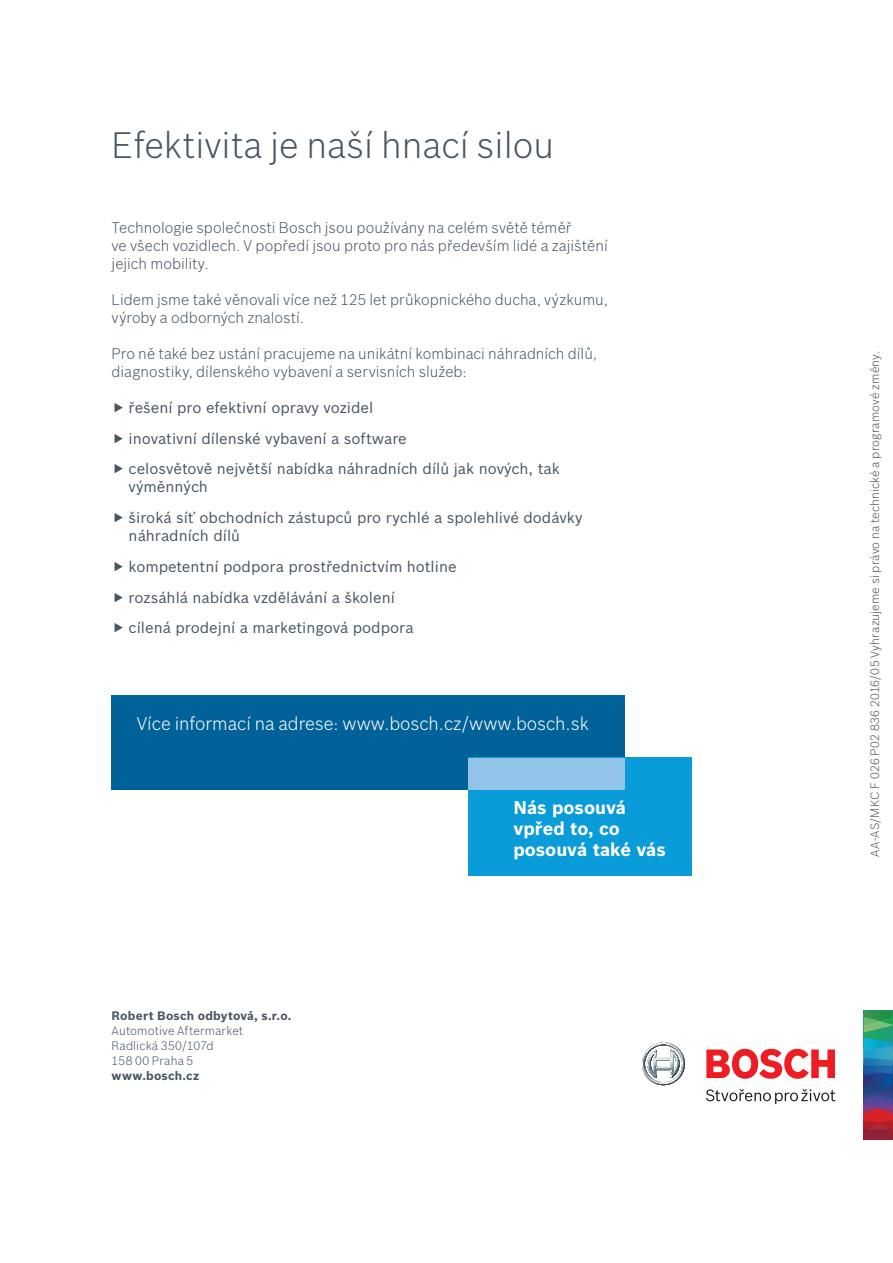
<style>
.page{position:relative;width:893px;height:1263px;background:#fff}
.page>*{position:absolute;margin:0;border:0;box-sizing:border-box;transform-origin:0 0}
.t1{font:300 36px "Bosch Sans";color:#465664}
.t2{font:300 18px "Bosch Sans";color:#fff}
.t3{font:700 18px/21px "Bosch Sans";color:#fff}
.t4{font:300 15px/18px "Bosch Sans";color:#465664}
.t5{font:15px/30.8px "Bosch Sans";color:#465664}
.t6{font:300 12px/15px "Bosch Sans";letter-spacing:.01em;color:#465664}
.t7{font:700 12px "Bosch Sans";letter-spacing:.02em;color:#465664}
</style>
<div class="page">
<div style="left:111px;top:695px;width:514px;height:94px;background:#006299"></div>
<div style="left:469px;top:758px;width:223px;height:118px;background:#0a9bd9"></div>
<div style="left:469px;top:758px;width:156px;height:31px;background:#92c4e9"></div>
<svg style="left:864px;top:1010px;width:29px;height:129px;background:#4d657a"></svg>
<svg style="left:642px;top:1042px;width:43px;height:43px"></svg>
<svg style="left:706px;top:1089px;width:129px;height:15px"></svg>
<svg style="left:706px;top:1049px;width:129px;height:30px"></svg>
<h1 class="t1" style="left:112px;top:123px;width:444px">Efektivita je naší hnací silou</h1>
<p class="t4" style="left:112px;top:218px;width:498px">Technologie společnosti Bosch jsou používány na celém světě téměř<br>ve všech vozidlech. V popředí jsou proto pro nás především lidé a zajištění jejich mobility.</p>
<p class="t4" style="left:112px;top:290px;width:498px">Lidem jsme také věnovali více než 125 let průkopnického ducha, výzkumu, výroby a odborných znalostí.</p>
<p class="t4" style="left:112px;top:344px;width:487px">Pro ně také bez ustání pracujeme na unikátní kombinaci náhradních dílů, diagnostiky, dílenského vybavení a servisních služeb:</p>
<p class="t5" style="left:129px;top:392px;width:433px">řešení pro efektivní opravy vozidel<br>inovativní dílenské vybavení a software<br>celosvětově největší nabídka náhradních dílů jak nových, tak</p>
<p class="t5" style="left:129px;top:471px;width:455px">výměnných<br>široká síť obchodních zástupců pro rychlé a spolehlivé dodávky</p>
<p class="t5" style="left:129px;top:520px;width:329px">náhradních dílů<br>kompetentní podpora prostřednictvím hotline rozsáhlá nabídka vzdělávání a školení<br>cílená prodejní a marketingová podpora</p>
<p class="t2" style="left:137px;top:712px;width:453px">Více informací na adrese: www.bosch.cz/www.bosch.sk</p>
<p class="t7" style="left:112px;top:1008px;width:181px">Robert Bosch odbytová, s.r.o.</p>
<p class="t6" style="left:112px;top:1023px;width:133px">Automotive Aftermarket<br>Radlická 350/107d<br>158 00 Praha 5</p>
<p class="t7" style="left:112px;top:1068px;width:89px">www.bosch.cz</p>
<p class="t3" style="left:513px;top:797px;width:154px">Nás posouvá vpřed to, co posouvá také vás</p>
<p class="t6" style="left:867px;top:857px;width:507px;rotate:-90deg">AA-AS/MKC F 026 P02 836 2016/05 Vyhrazujeme si právo na technické a programové změny.</p>
</div>
